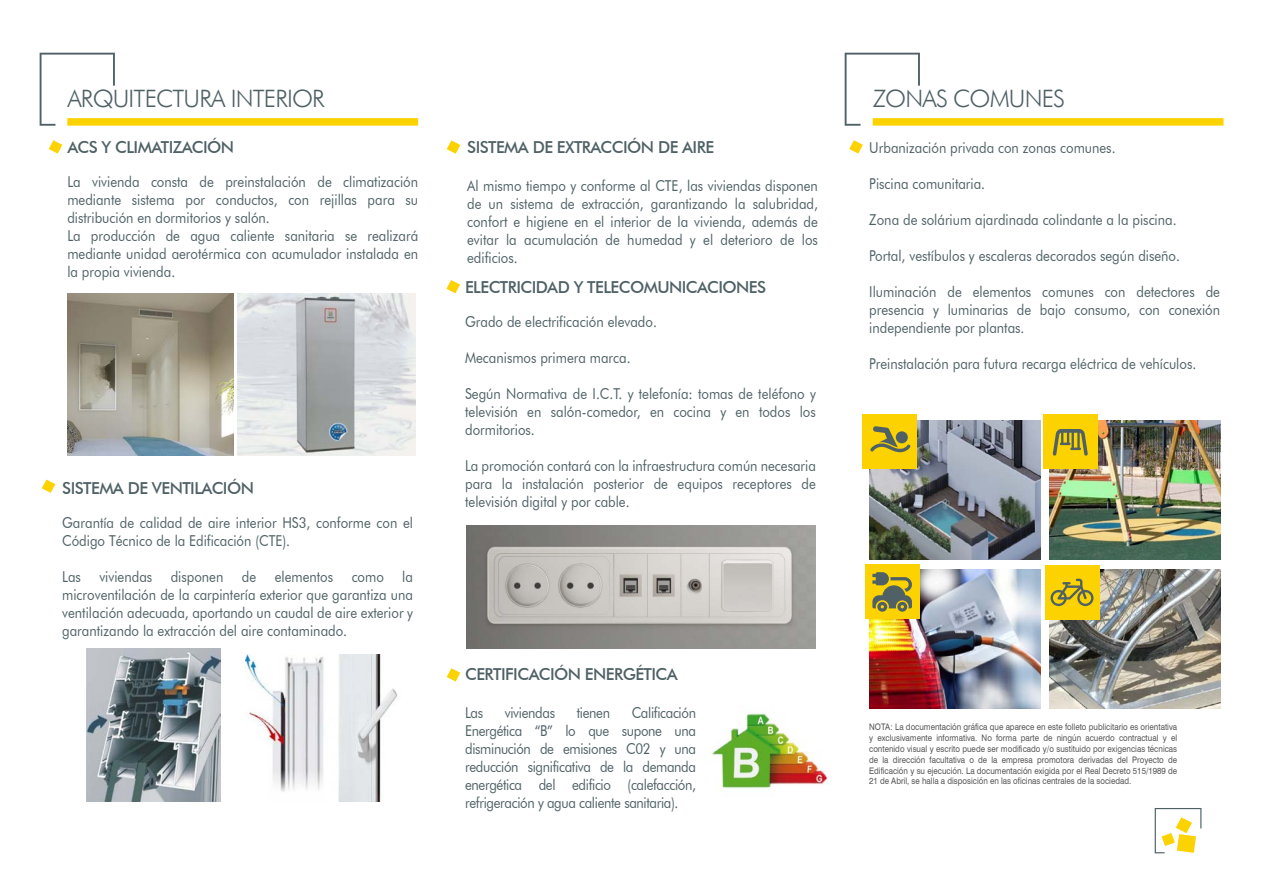
<style>
.page{position:relative;width:1263px;height:893px;background:#fff}
.page>*{position:absolute;margin:0;border:0;box-sizing:border-box;transform-origin:0 0}
.t1{font:300 24px "Futura BT";letter-spacing:-.035em;color:#4f6165}
.t2{font:500 16.5px "Futura BT";letter-spacing:-.035em;color:#4f6165}
.t3{font:15px/18px "Futura BT";color:#4f6165;text-align:justify;scale:.88 1}
.t4{font:15px "Futura BT";letter-spacing:-.025em;color:#4f6165;scale:.88 1}
.t5{font:9px/10.8px "Swiss 721 BT";color:#58585a;text-align:justify;scale:.88 1}
</style>
<div class="page">
<img style="left:67px;top:293px;width:166px;height:162px">
<img style="left:245px;top:655px;width:153px;height:147px">
<img style="left:712px;top:713px;width:120px;height:78px">
<img style="left:869px;top:421px;width:171px;height:139px">
<img style="left:1049px;top:420px;width:171px;height:139px">
<img style="left:1049px;top:570px;width:171px;height:139px">
<div style="left:1043px;top:414px;width:54px;height:55px;background:#fcd200"></div>
<svg style="left:1053px;top:429px;width:35px;height:27px"></svg>
<div style="left:863px;top:414px;width:54px;height:54px;background:#fcd200"></div>
<svg style="left:870px;top:426px;width:40px;height:26px"></svg>
<div style="left:896px;top:431px;width:12px;height:12px;background:#4f6165;border-radius:50%"></div>
<div style="left:1045px;top:565px;width:54px;height:55px;background:#fcd200"></div>
<svg style="left:1050px;top:579px;width:43px;height:27px"></svg>
<img style="left:466px;top:525px;width:349px;height:123px">
<img style="left:86px;top:648px;width:134px;height:153px">
<img style="left:869px;top:569px;width:171px;height:139px">
<div style="left:865px;top:565px;width:54px;height:54px;background:#fcd200"></div>
<svg style="left:872px;top:572px;width:40px;height:40px"></svg>
<svg style="left:1155px;top:808px;width:46px;height:45px"></svg>
<div style="left:67px;top:118px;width:351px;height:8px;background:#fcd200"></div>
<svg style="left:40px;top:53px;width:75px;height:73px"></svg>
<div style="left:873px;top:118px;width:350px;height:8px;background:#fcd200"></div>
<svg style="left:845px;top:53px;width:75px;height:73px"></svg>
<svg style="left:49px;top:140px;width:13px;height:14px"></svg>
<svg style="left:42px;top:480px;width:13px;height:13px"></svg>
<svg style="left:447px;top:140px;width:13px;height:14px"></svg>
<svg style="left:446px;top:280px;width:14px;height:13px"></svg>
<svg style="left:447px;top:668px;width:13px;height:13px"></svg>
<svg style="left:849px;top:140px;width:14px;height:14px"></svg>
<img style="left:238px;top:293px;width:178px;height:162px">
<h1 class="t1" style="left:67px;top:84px;width:259px">ARQUITECTURA INTERIOR</h1>
<h1 class="t1" style="left:873px;top:84px;width:194px">ZONAS COMUNES</h1>
<p class="t2" style="left:67px;top:137px;width:168px">ACS Y CLIMATIZACIÓN</p>
<p class="t3" style="left:67px;top:173px;width:400px;text-align:left">La vivienda consta de preinstalación de climatización mediante sistema por conductos, con rejillas para su distribución en dormitorios y salón.<br>La producción de agua caliente sanitaria se realizará mediante unidad aerotérmica con acumulador instalada en la propia vivienda.</p>
<p class="t2" style="left:62px;top:478px;width:193px">SISTEMA DE VENTILACIÓN</p>
<p class="t3" style="left:62px;top:514px;width:400px">Garantía de calidad de aire interior HS3, conforme con el<br>Código Técnico de la Edificación (CTE).</p>
<p class="t3" style="left:62px;top:568px;width:400px">Las viviendas disponen de elementos como la microventilación de la carpintería exterior que garantiza una ventilación adecuada, aportando un caudal de aire exterior y garantizando la extracción del aire contaminado.</p>
<p class="t2" style="left:467px;top:137px;width:248px">SISTEMA DE EXTRACCIÓN DE AIRE</p>
<p class="t3" style="left:467px;top:176px;width:400px">Al mismo tiempo y conforme al CTE, las viviendas disponen de un sistema de extracción, garantizando la salubridad, confort e higiene en el interior de la vivienda, además de evitar la acumulación de humedad y el deterioro de los edificios.</p>
<p class="t2" style="left:465px;top:277px;width:303px">ELECTRICIDAD Y TELECOMUNICACIONES</p>
<p class="t3" style="left:465px;top:312px;width:219px">Grado de electrificación elevado.</p>
<p class="t3" style="left:465px;top:348px;width:190px">Mecanismos primera marca.</p>
<p class="t3" style="left:465px;top:384px;width:400px">Según Normativa de I.C.T. y telefonía: tomas de teléfono y televisión en salón-comedor, en cocina y en todos los dormitorios.</p>
<p class="t3" style="left:465px;top:456px;width:400px">La promoción contará con la infraestructura común necesaria para la instalación posterior de equipos receptores de televisión digital y por cable.</p>
<p class="t2" style="left:465px;top:664px;width:214px">CERTIFICACIÓN ENERGÉTICA</p>
<p class="t3" style="left:465px;top:703px;width:22px">Las</p>
<p class="t4" style="left:505px;top:703px;width:59px">viviendas</p>
<p class="t3" style="left:577px;top:703px;width:39px">tienen</p>
<p class="t3" style="left:465px;top:703px;width:264px;text-indent:167px">Calificación Energética “B” lo que supone una disminución de emisiones C02 y una reducción significativa de la demanda energética del edificio (calefacción, refrigeración y agua caliente sanitaria).</p>
<p class="t3" style="left:869px;top:139px;width:281px">Urbanización privada con zonas comunes.</p>
<p class="t3" style="left:869px;top:175px;width:133px">Piscina comunitaria.</p>
<p class="t3" style="left:869px;top:211px;width:351px">Zona de solárium ajardinada colindante a la piscina.</p>
<p class="t3" style="left:869px;top:247px;width:355px">Portal, vestíbulos y escaleras decorados según diseño.</p>
<p class="t3" style="left:869px;top:283px;width:400px">Iluminación de elementos comunes con detectores de presencia y luminarias de bajo consumo, con conexión independiente por plantas.</p>
<p class="t3" style="left:869px;top:355px;width:373px">Preinstalación para futura recarga eléctrica de vehículos.</p>
<p class="t5" style="left:869px;top:722px;width:351px">NOTA: La documentación gráfica que aparece en este folleto publicitario es orientativa y exclusivamente informativa. No forma parte de ningún acuerdo contractual y el contenido visual y escrito puede ser modificado y/o sustituido por exigencias técnicas de la dirección facultativa o de la empresa promotora derivadas del Proyecto de Edificación y su ejecución. La documentación exigida por el Real Decreto 515/1989 de 21 de Abril, se halla a disposición en las oficinas centrales de la sociedad.</p>
</div>
